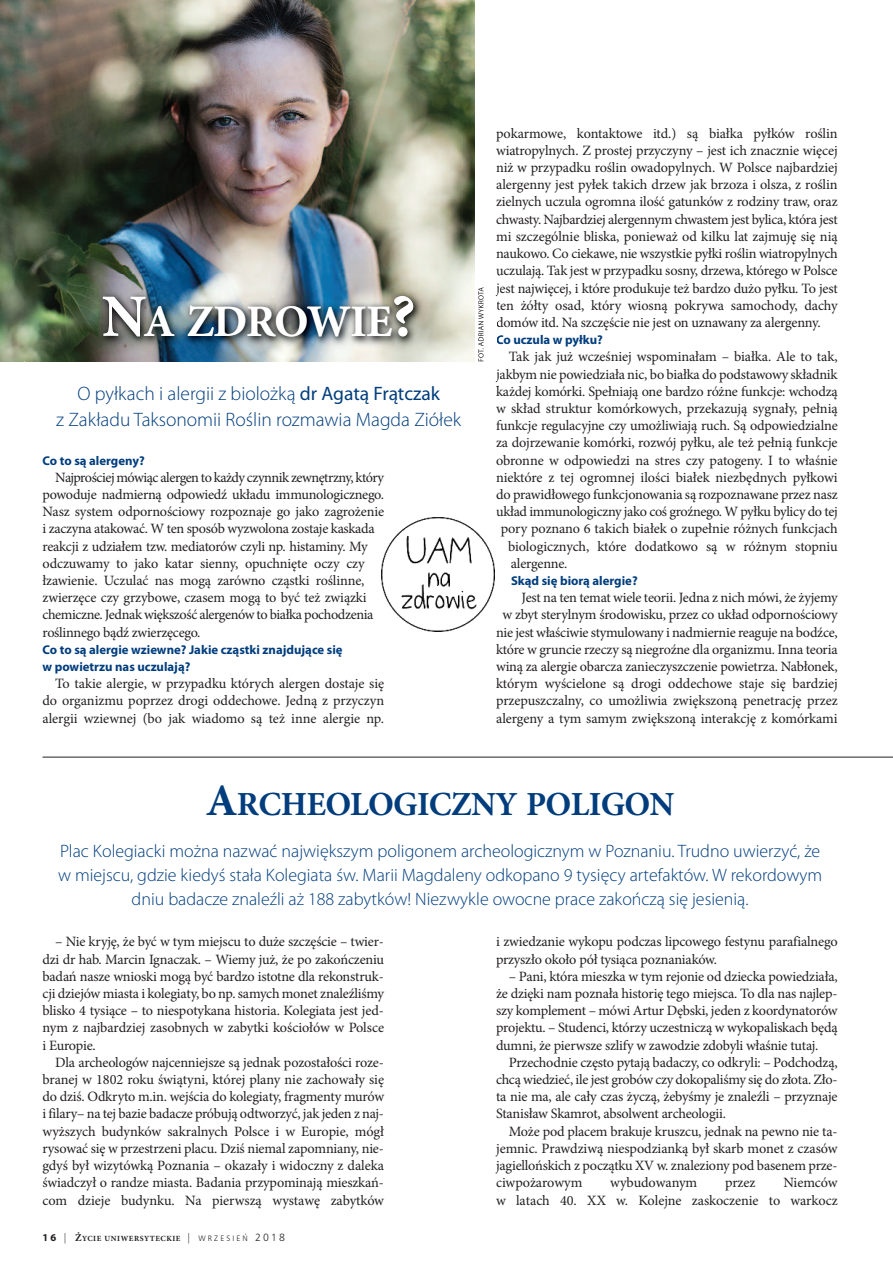
<style>
.page{position:relative;width:893px;height:1263px;background:#fff}
.page>*{position:absolute;margin:0;border:0;box-sizing:border-box;transform-origin:0 0}
.t1{font:700 45px "Minion Pro";letter-spacing:-.025em;color:#fff}
.t2{font:700 33.75px "Minion Pro";letter-spacing:-.02em;color:#013d7d}
.t3{font:300 19.5px/25.5px "Myriad Pro";color:#013d7d;text-align:center}
.t4{font:300 18px/24px "Myriad Pro";color:#013d7d;text-align:center}
.t5{font:14.25px/17.2px "Minion Pro";letter-spacing:-.015em;color:#231f20;text-align:justify}
.t6{font:700 12.75px/17.2px "Myriad Pro";color:#013d7d}
.t7{font:700 7.8px "Minion Pro";letter-spacing:.065em;color:#231f20}
.s1{font-size:60px}
.s2{font-weight:400}
.s3{font-size:45px}
.s4{font-family:"Myriad Pro";font-size:10.5px}
.s5{font-family:"Humnst 777 Lt EU";font-weight:400;font-size:10.5px}
.s6{font-size:10.5px}
.s7{font-family:"Humnst 777 Lt EU";font-weight:400}
</style>
<div class="page">
<img style="left:0;top:0;width:475px;height:361px">
<svg style="left:497px;top:336px;width:2px;height:8px"></svg>
<img style="left:497px;top:369px;width:2px;height:11px">
<img style="left:24px;top:273px;width:451px;height:88px">
<img style="left:25px;top:275px;width:471px;height:107px">
<svg style="left:496px;top:283px;width:3px;height:27px"></svg>
<img style="left:478px;top:287px;width:6px;height:74px">
<img style="left:103px;top:297px;width:71px;height:39px">
<img style="left:188px;top:296px;width:225px;height:40px">
<hr style="left:43px;top:757px;width:850px;height:1px;background:#231f20">
<img style="left:381px;top:518px;width:113px;height:113px">
<h1 class="t1" style="left:102px;top:305px;width:315px"><span class="s1">N</span>A ZDROWIE<span class="s1">?</span></h1>
<h3 class="t3" style="left:56px;top:382px;width:406px">O pyłkach i alergii z biolożką <span class="s2">dr agatą frątczak<br></span>z Zakładu Taksonomii Roślin rozmawia Magda Ziółek</h3>
<p class="t6" style="left:43px;top:453px;width:104px">co to są alergeny?</p>
<p class="t5" style="left:43px;top:470px;width:343px;text-align:left;text-indent:13px">Najprościej mówiąc alergen to każdy czynnik zewnętrzny, który powoduje nadmierną odpowiedź układu immunologicznego.<br>Nasz system odpornościowy rozpoznaje go jako zagrożenie i zaczyna atakować. W ten sposób wyzwolona zostaje kaskada reakcji z udziałem tzw. mediatorów czyli np. histaminy. My odczuwamy to jako katar sienny, opuchnięte oczy czy łzawienie. Uczulać nas mogą zarówno cząstki roślinne, zwierzęce czy grzybowe, czasem mogą to być też związki chemiczne. Jednak większość alergenów to białka pochodzenia roślinnego bądź zwierzęcego.</p>
<p class="t6" style="left:43px;top:642px;width:302px">co to są alergie wziewne? Jakie cząstki znajdujące się w powietrzu nas uczulają?</p>
<p class="t5" style="left:43px;top:676px;width:343px;text-indent:13px">To takie alergie, w przypadku których alergen dostaje się do organizmu poprzez drogi oddechowe. Jedną z przyczyn alergii wziewnej (bo jak wiadomo są też inne alergie np.</p>
<p class="t5" style="left:496px;top:126px;width:343px">pokarmowe, kontaktowe itd.) są białka pyłków roślin wiatropylnych. Z prostej przyczyny – jest ich znacznie więcej niż w przypadku roślin owadopylnych. W Polsce najbardziej alergenny jest pyłek takich drzew jak brzoza i olsza, z roślin zielnych uczula ogromna ilość gatunków z rodziny traw, oraz chwasty. Najbardziej alergennym chwastem jest bylica, która jest mi szczególnie bliska, ponieważ od kilku lat zajmuję się nią naukowo. Co ciekawe, nie wszystkie pyłki roślin wiatropylnych uczulają. Tak jest w przypadku sosny, drzewa, którego w Polsce jest najwięcej, i które produkuje też bardzo dużo pyłku. To jest ten żółty osad, który wiosną pokrywa samochody, dachy domów itd. Na szczęście nie jest on uznawany za alergenny.</p>
<p class="t6" style="left:496px;top:332px;width:108px">co uczula w pyłku?</p>
<p class="t5" style="left:509px;top:349px;width:330px">Tak jak już wcześniej wspominałam – białka. Ale to tak,</p>
<p class="t5" style="left:496px;top:367px;width:343px">jakbym nie powiedziała nic, bo białka do podstawowy składnik</p>
<p class="t5" style="left:496px;top:384px;width:343px">każdej komórki. Spełniają one bardzo różne funkcje: wchodzą</p>
<p class="t5" style="left:496px;top:401px;width:343px">w skład struktur komórkowych, przekazują sygnały, pełnią</p>
<p class="t5" style="left:496px;top:418px;width:343px">funkcje regulacyjne czy umożliwiają ruch. Są odpowiedzialne</p>
<p class="t5" style="left:496px;top:435px;width:343px">za dojrzewanie komórki, rozwój pyłku, ale też pełnią funkcje</p>
<p class="t5" style="left:496px;top:453px;width:343px">obronne w odpowiedzi na stres czy patogeny. I to właśnie</p>
<p class="t5" style="left:496px;top:470px;width:343px">niektóre z tej ogromnej ilości białek niezbędnych pyłkowi</p>
<p class="t5" style="left:496px;top:487px;width:343px">do prawidłowego funkcjonowania są rozpoznawane przez nasz</p>
<p class="t5" style="left:496px;top:504px;width:343px">układ immunologiczny jako coś groźnego. W pyłku bylicy do tej</p>
<p class="t5" style="left:501px;top:521px;width:338px">pory poznano 6 takich białek o zupełnie różnych funkcjach</p>
<p class="t5" style="left:508px;top:539px;width:331px">biologicznych, które dodatkowo są w różnym stopniu</p>
<p class="t5" style="left:511px;top:556px;width:58px">alergenne.</p>
<p class="t6" style="left:511px;top:573px;width:128px">skąd się biorą alergie?</p>
<p class="t5" style="left:496px;top:590px;width:343px;text-align:right">Jest na ten temat wiele teorii. Jedna z nich mówi, że żyjemy<br>w zbyt sterylnym środowisku, przez co układ odpornościowy nie jest właściwie stymulowany i nadmiernie reaguje na bodźce, które w gruncie rzeczy są niegroźne dla organizmu. Inna teoria winą za alergie obarcza zanieczyszczenie powietrza. Nabłonek, którym wyścielone są drogi oddechowe staje się bardziej przepuszczalny, co umożliwia zwiększoną penetrację przez alergeny a tym samym zwiększoną interakcję z komórkami</p>
<h2 class="t2" style="left:206px;top:791px;width:470px"><span class="s3">A</span>RCHEOLOGICZNY POLIGON</h2>
<p class="t4" style="left:58px;top:840px;width:766px">Plac Kolegiacki można nazwać największym poligonem archeologicznym w Poznaniu. Trudno uwierzyć, że w miejscu, gdzie kiedyś stała Kolegiata św. Marii Magdaleny odkopano 9 tysięcy artefaktów. W rekordowym dniu badacze znaleźli aż 188 zabytków! Niezwykle owocne prace zakończą się jesienią.</p>
<p class="t5" style="left:42px;top:934px;width:343px;text-indent:13px">– Nie kryję, że być w tym miejscu to duże szczęście – twier&shy;dzi dr hab. Marcin Ignaczak. – Wiemy już, że po zakończeniu badań nasze wnioski mogą być bardzo istotne dla rekonstruk&shy;cji dziejów miasta i kolegiaty, bo np. samych monet znaleźliśmy blisko 4 tysiące – to niespotykana historia. Kolegiata jest jed&shy;nym z najbardziej zasobnych w zabytki kościołów w Polsce i Europie.</p>
<p class="t5" style="left:42px;top:1055px;width:343px;text-indent:13px">Dla archeologów najcenniejsze są jednak pozostałości roze&shy;branej w 1802 roku świątyni, której plany nie zachowały się do dziś. Odkryto m.in. wejścia do kolegiaty, fragmenty murów i filary– na tej bazie badacze próbują odtworzyć, jak jeden z naj&shy;wyższych budynków sakralnych Polsce i w Europie, mógł rysować się w przestrzeni placu. Dziś niemal zapomniany, nie&shy;gdyś był wizytówką Poznania – okazały i widoczny z daleka świadczył o randze miasta. Badania przypominają mieszkań&shy;com dzieje budynku. Na pierwszą wystawę zabytków</p>
<p class="t7" style="left:43px;top:1236px;width:244px"><span class="s4">16</span> <span class="s5">|</span> <span class="s6">Ż</span>YCIE UNIWERSYTECKIE <span class="s5">|</span> <span class="s7">W R Z E S I E Ń</span> <span class="s5">2018</span></p>
<p class="t5" style="left:496px;top:934px;width:343px">i zwiedzanie wykopu podczas lipcowego festynu parafialnego przyszło około pół tysiąca poznaniaków.</p>
<p class="t5" style="left:496px;top:969px;width:343px;text-indent:13px">– Pani, która mieszka w tym rejonie od dziecka powiedziała, że dzięki nam poznała historię tego miejsca. To dla nas najlep&shy;szy komplement – mówi Artur Dębski, jeden z koordynatorów projektu. – Studenci, którzy uczestniczą w wykopaliskach będą dumni, że pierwsze szlify w zawodzie zdobyli właśnie tutaj.</p>
<p class="t5" style="left:496px;top:1055px;width:343px;text-indent:13px">Przechodnie często pytają badaczy, co odkryli: – Podchodzą, chcą wiedzieć, ile jest grobów czy dokopaliśmy się do złota. Zło&shy;ta nie ma, ale cały czas życzą, żebyśmy je znaleźli – przyznaje Stanisław Skamrot, absolwent archeologii.</p>
<p class="t5" style="left:496px;top:1124px;width:343px;text-indent:13px">Może pod placem brakuje kruszcu, jednak na pewno nie ta&shy;jemnic. Prawdziwą niespodzianką był skarb monet z czasów jagiellońskich z początku XV w. znaleziony pod basenem prze&shy;ciwpożarowym</p>
<p class="t5" style="left:610px;top:1175px;width:88px">wybudowanym</p>
<p class="t5" style="left:725px;top:1175px;width:32px">przez</p>
<p class="t5" style="left:496px;top:1175px;width:343px;text-align:right">Niemców<br>w latach 40. XX w. Kolejne zaskoczenie to warkocz</p>
</div>
